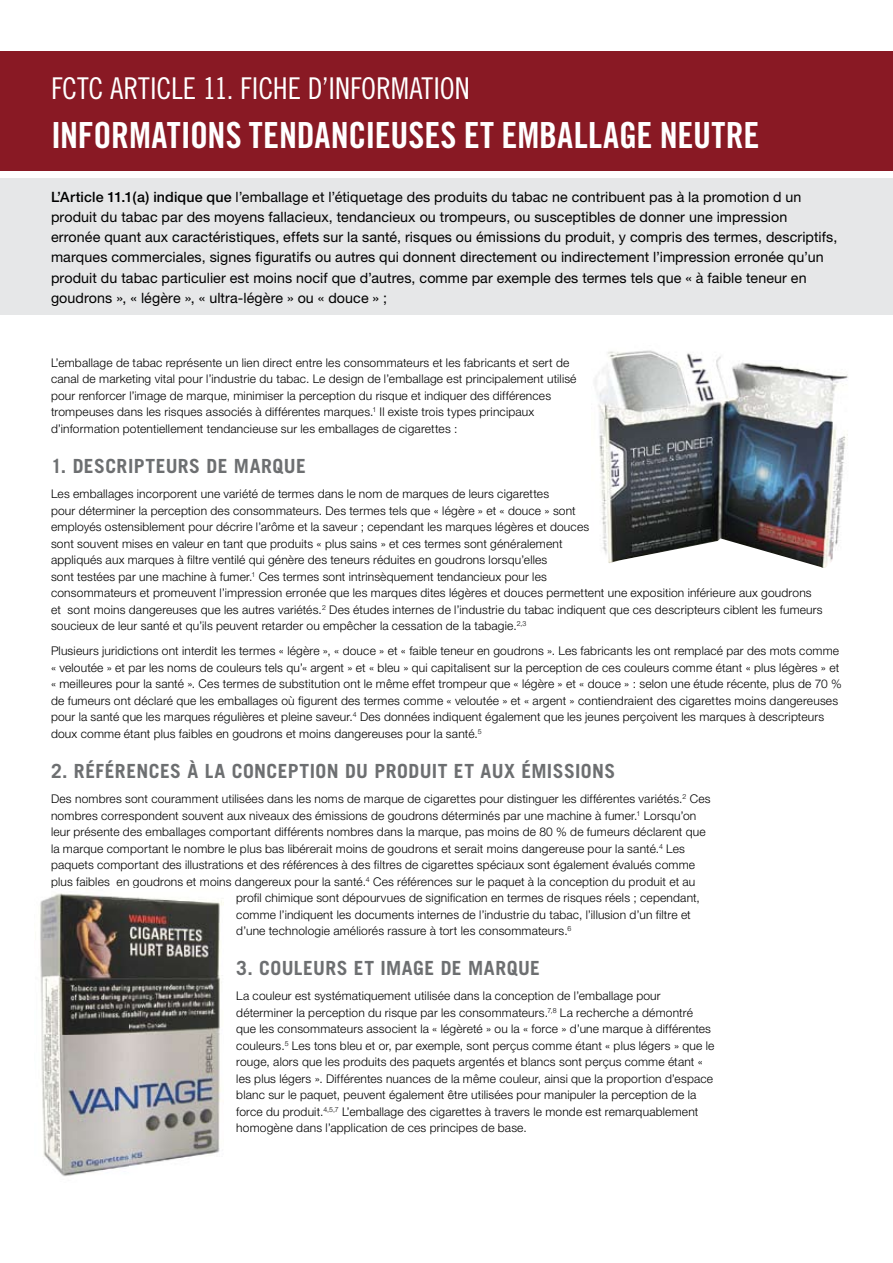
<style>
.page{position:relative;width:893px;height:1263px;background:#fff}
.page>*{position:absolute;margin:0;border:0;box-sizing:border-box;transform-origin:0 0}
.t1{font:36px "Trade Gothic Bold Cond Twenty";letter-spacing:-.005em;color:#fff}
.t2{font:30px "Trade Gothic Cond Eighteen";letter-spacing:-.005em;color:#fff}
.t3{font:700 19.5px "Trade Gothic";letter-spacing:.02em;color:#6d6f71}
.t4{font:14.25px/20.2px "Helvetica Neue";letter-spacing:.005em;color:#000}
.t5{font:300 12px/16.5px "Helvetica Neue";letter-spacing:.015em;color:#000}
.s1{font-weight:500}
</style>
<div class="page">
<div style="left:0;top:51px;width:893px;height:119px;background:#891924"></div>
<div style="left:0;top:179px;width:893px;height:136px;background:#e6e7e8"></div>
<img style="left:594px;top:350px;width:254px;height:218px">
<img style="left:40px;top:893px;width:182px;height:283px">
<h2 class="t2" style="left:51px;top:70px;width:420px">FCTC ARTICLE 11. FICHE D’INFORMATION</h2>
<h1 class="t1" style="left:51px;top:113px;width:710px">INFORMATIONS TENDANCIEUSES ET EMBALLAGE NEUTRE</h1>
<p class="t4" style="left:51px;top:186px;width:788px"><span class="s1">L’Article 11.1(a) indique que</span> l’emballage et l’étiquetage des produits du tabac ne contribuent pas à la promotion d un produit du tabac par des moyens fallacieux, tendancieux ou trompeurs, ou susceptibles de donner une impression erronée quant aux caractéristiques, effets sur la santé, risques ou émissions du produit, y compris des termes, descriptifs, marques commerciales, signes figuratifs ou autres qui donnent directement ou indirectement l’impression erronée qu’un produit du tabac particulier est moins nocif que d’autres, comme par exemple des termes tels que « à faible teneur en goudrons », « légère », « ultra-légère » ou « douce » ;</p>
<p class="t5" style="left:51px;top:354px;width:527px">L’emballage de tabac représente un lien direct entre les consommateurs et les fabricants et sert de canal de marketing vital pour l’industrie du tabac. Le design de l’emballage est principalement utilisé pour renforcer l’image de marque, minimiser la perception du risque et indiquer des différences trompeuses dans les risques associés à différentes marques.<sup>1</sup> Il existe trois types principaux d’information potentiellement tendancieuse sur les emballages de cigarettes :</p>
<h3 class="t3" style="left:51px;top:454px;width:256px">1. DESCRIPTEURS DE MARQUE</h3>
<p class="t5" style="left:51px;top:485px;width:773px">Les emballages incorporent une variété de termes dans le nom de marques de leurs cigarettes<br>pour déterminer la perception des consommateurs. Des termes tels que « légère » et « douce » sont<br>employés ostensiblement pour décrire l’arôme et la saveur ; cependant les marques légères et douces<br>sont souvent mises en valeur en tant que produits « plus sains » et ces termes sont généralement<br>appliqués aux marques à filtre ventilé qui génère des teneurs réduites en goudrons lorsqu’elles<br>sont testées par une machine à fumer.<sup>1</sup> Ces termes sont intrinsèquement tendancieux pour les<br>consommateurs et promeuvent l’impression erronée que les marques dites légères et douces permettent une exposition inférieure aux goudrons et sont moins dangereuses que les autres variétés.<sup>2</sup> Des études internes de l’industrie du tabac indiquent que ces descripteurs ciblent les fumeurs soucieux de leur santé et qu’ils peuvent retarder ou empêcher la cessation de la tabagie.<sup>2,3</sup></p>
<p class="t5" style="left:51px;top:642px;width:792px">Plusieurs juridictions ont interdit les termes « légère », « douce » et « faible teneur en goudrons ». Les fabricants les ont remplacé par des mots comme « veloutée » et par les noms de couleurs tels qu’« argent » et « bleu » qui capitalisent sur la perception de ces couleurs comme étant « plus légères » et « meilleures pour la santé ». Ces termes de substitution ont le même effet trompeur que « légère » et « douce » : selon une étude récente, plus de 70 % de fumeurs ont déclaré que les emballages où figurent des termes comme « veloutée » et « argent » contiendraient des cigarettes moins dangereuses pour la santé que les marques régulières et pleine saveur.<sup>4</sup> Des données indiquent également que les jeunes perçoivent les marques à descripteurs doux comme étant plus faibles en goudrons et moins dangereuses pour la santé.<sup>5</sup></p>
<h3 class="t3" style="left:51px;top:759px;width:566px">2. RÉFÉRENCES À LA CONCEPTION DU PRODUIT ET AUX ÉMISSIONS</h3>
<p class="t5" style="left:51px;top:790px;width:661px">Des nombres sont couramment utilisées dans les noms de marque de cigarettes pour distinguer les différentes variétés.<sup>2</sup> Ces</p>
<p class="t5" style="left:51px;top:807px;width:647px">nombres correspondent souvent aux niveaux des émissions de goudrons déterminés par une machine à fumer.<sup>1</sup> Lorsqu’on</p>
<p class="t5" style="left:51px;top:823px;width:656px">leur présente des emballages comportant différents nombres dans la marque, pas moins de 80 % de fumeurs déclarent que</p>
<p class="t5" style="left:51px;top:840px;width:635px">la marque comportant le nombre le plus bas libérerait moins de goudrons et serait moins dangereuse pour la santé.<sup>4</sup> Les</p>
<p class="t5" style="left:51px;top:856px;width:646px">paquets comportant des illustrations et des références à des filtres de cigarettes spéciaux sont également évalués comme</p>
<p class="t5" style="left:51px;top:873px;width:646px">plus faibles en goudrons et moins dangereux pour la santé.<sup>4</sup> Ces références sur le paquet à la conception du produit et au</p>
<p class="t5" style="left:236px;top:889px;width:465px">profil chimique sont dépourvues de signification en termes de risques réels ; cependant,</p>
<p class="t5" style="left:236px;top:906px;width:456px">comme l’indiquent les documents internes de l’industrie du tabac, l’illusion d’un filtre et</p>
<p class="t5" style="left:236px;top:922px;width:337px">d’une technologie améliorés rassure à tort les consommateurs.<sup>6</sup></p>
<h3 class="t3" style="left:236px;top:956px;width:305px">3. COULEURS ET IMAGE DE MARQUE</h3>
<p class="t5" style="left:236px;top:988px;width:480px">La couleur est systématiquement utilisée dans la conception de l’emballage pour déterminer la perception du risque par les consommateurs.<sup>7,8</sup> La recherche a démontré que les consommateurs associent la « légèreté » ou la « force » d’une marque à différentes couleurs.<sup>5</sup> Les tons bleu et or, par exemple, sont perçus comme étant « plus légers » que le rouge, alors que les produits des paquets argentés et blancs sont perçus comme étant « les plus légers ». Différentes nuances de la même couleur, ainsi que la proportion d’espace blanc sur le paquet, peuvent également être utilisées pour manipuler la perception de la force du produit.<sup>4,5,7</sup> L’emballage des cigarettes à travers le monde est remarquablement homogène dans l’application de ces principes de base.</p>
</div>
